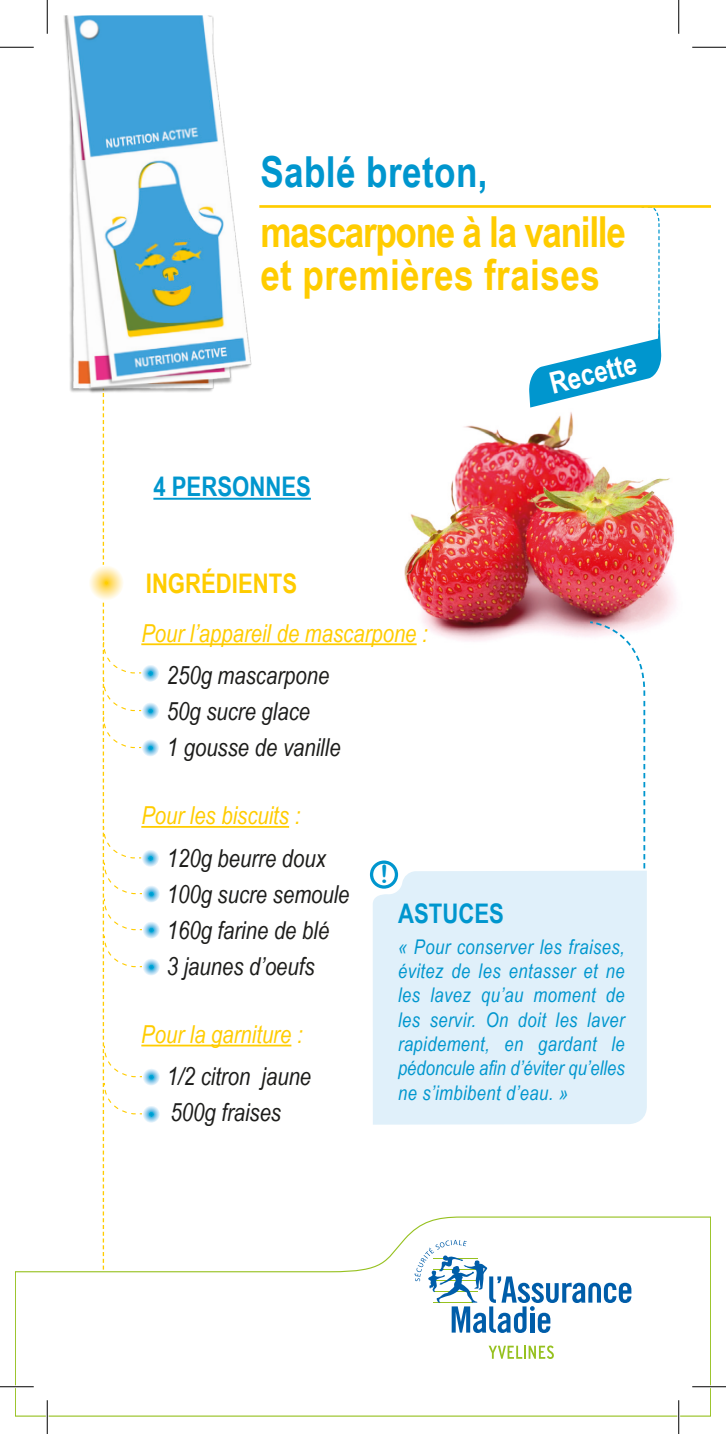
<style>
.page{position:relative;width:726px;height:1434px;background:#fff}
.page>*{position:absolute;margin:0;border:0;box-sizing:border-box;transform-origin:0 0}
.t1{font:700 42.75px/43.9px "Arial Narrow";letter-spacing:-.03em;color:#fc0}
.t2{font:700 42.75px "Arial Narrow";letter-spacing:.01em;color:#0096ce}
.t3{font:700 29.93px "Arial Narrow";color:#fff}
.t4{font:700 27px "Arial Narrow";color:#0096ce}
.t5{font:700 27px "Arial Narrow";color:#fc0}
.t6{font:25.2px "Arial Rounded MT Bold";color:#0096ce}
.t7{font:italic 24.75px/36px "Arial Narrow";color:#1d1d1b}
.t8{font:italic 24.75px "Arial Narrow";color:#fc0}
.t9{font:italic 20.25px/24.3px "Arial Narrow";letter-spacing:.02em;color:#0096ce;text-align:justify}
</style>
<div class="page">
<img style="left:361px;top:412px;width:315px;height:234px">
<hr style="left:141px;top:643px;width:276px;height:2px;background:#fc0">
<hr style="left:141px;top:826px;width:148px;height:2px;background:#fc0">
<hr style="left:141px;top:1045px;width:150px;height:1px;background:#fc0">
<svg style="left:529px;top:208px;width:133px;height:200px"></svg>
<svg style="left:88px;top:565px;width:36px;height:35px"></svg>
<hr style="left:153px;top:498px;width:158px;height:2px;background:#0096ce">
<svg style="left:588px;top:620px;width:58px;height:251px"></svg>
<img style="left:64px;top:15px;width:188px;height:378px">
<div style="left:142px;top:885px;width:18px;height:18px;background:#f2f8fc;border-radius:9px"></div>
<div style="left:373px;top:871px;width:274px;height:254px;background:#e0f0fa"></div>
<div style="left:370px;top:860px;width:28px;height:29px;border:3px solid #0096ce;border-radius:50%"></div>
<div style="left:142px;top:921px;width:18px;height:18px;background:#f2f8fc;border-radius:9px"></div>
<div style="left:142px;top:958px;width:18px;height:18px;background:#f2f8fc;border-radius:9px"></div>
<div style="left:142px;top:1105px;width:18px;height:18px;background:#f2f8fc;border-radius:9px"></div>
<svg style="left:102px;top:358px;width:57px;height:858px"></svg>
<svg style="left:142px;top:1068px;width:18px;height:18px"></svg>
<svg style="left:15px;top:1216px;width:696px;height:201px"></svg>
<svg style="left:489px;top:1345px;width:65px;height:14px"></svg>
<svg style="left:414px;top:1240px;width:217px;height:93px"></svg>
<hr style="left:259px;top:205px;width:452px;height:3px;background:#fc0">
<hr style="left:0;top:1385px;width:34px;height:3px;background:#fff">
<hr style="left:692px;top:1385px;width:34px;height:3px;background:#fff">
<hr style="left:46px;top:1400px;width:3px;height:34px;background:#fff">
<hr style="left:677px;top:1400px;width:3px;height:34px;background:#fff">
<hr style="left:0;top:47px;width:34px;height:1px;background:#000">
<hr style="left:692px;top:47px;width:34px;height:1px;background:#000">
<hr style="left:0;top:1386px;width:34px;height:1px;background:#000">
<hr style="left:692px;top:1386px;width:34px;height:1px;background:#000">
<hr style="left:47px;top:0;width:1px;height:34px;background:#000">
<hr style="left:47px;top:1400px;width:1px;height:34px;background:#000">
<hr style="left:678px;top:0;width:1px;height:34px;background:#000">
<hr style="left:678px;top:1400px;width:1px;height:34px;background:#000">
<h1 class="t2" style="left:260px;top:139px;width:229px">Sablé breton,</h1>
<h1 class="t1" style="left:260px;top:208px;width:367px">mascarpone à la vanille et premières fraises</h1>
<h3 class="t4" style="left:153px;top:466px;width:159px">4 personnes</h3>
<h3 class="t5" style="left:146px;top:563px;width:153px">Ingrédients</h3>
<p class="t8" style="left:141px;top:616px;width:288px">Pour l’appareil de mascarpone :</p>
<p class="t7" style="left:167px;top:657px;width:175px">250g mascarpone<br>50g sucre glace<br>1 gousse de vanille</p>
<h2 class="t3" style="left:545px;top:362px;width:93px;rotate:-14deg">Recette</h2>
<p class="t8" style="left:141px;top:798px;width:161px">Pour les biscuits :</p>
<p class="t7" style="left:167px;top:839px;width:184px">120g beurre doux<br>100g sucre semoule<br>160g farine de blé<br>3 jaunes d’oeufs</p>
<p class="t8" style="left:141px;top:1017px;width:163px">Pour la garniture :</p>
<p class="t7" style="left:167px;top:1058px;width:146px">1/2 citron jaune<br>500g fraises</p>
<p class="t6" style="left:380px;top:859px;width:10px">!</p>
<h3 class="t4" style="left:398px;top:893px;width:91px">ASTUCES</h3>
<p class="t9" style="left:398px;top:934px;width:228px">« Pour conserver les fraises, évitez de les entasser et ne les lavez qu’au moment de les servir. On doit les laver rapidement, en gardant le pédoncule afin d’éviter qu’elles ne s’imbibent d’eau. »</p>
</div>
